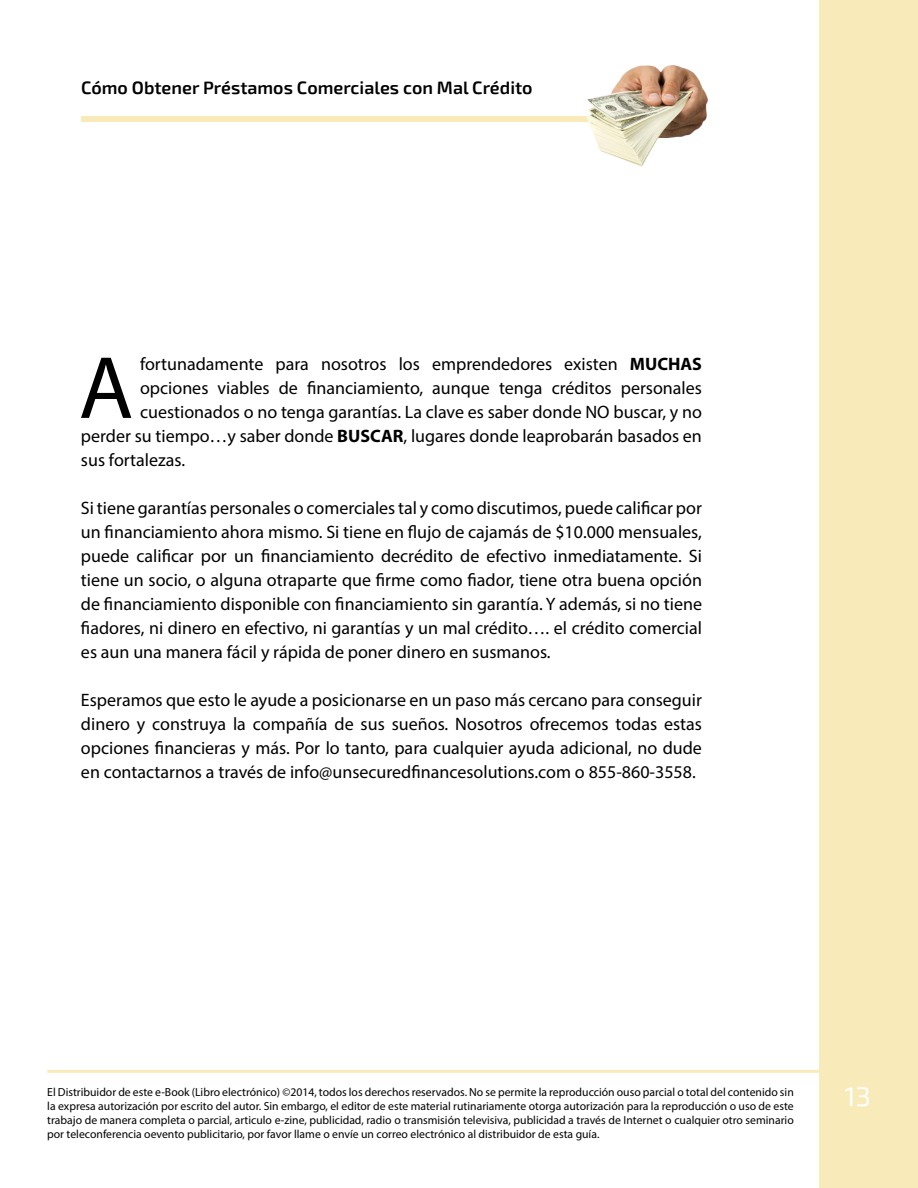
<style>
.page{position:relative;width:918px;height:1188px;background:#fff}
.page>*{position:absolute;margin:0;border:0;box-sizing:border-box;transform-origin:0 0}
.t1{font:89.25px "Myriad Pro";color:#000}
.t2{font:27px "Exo 2";color:#fff}
.t3{font:18px/24px "Myriad Pro";color:#000;text-align:justify}
.t4{font:600 18px "Exo 2";color:#000}
.t5{font:11.7px/14.1px "Myriad Pro";color:#000;text-align:justify}
.s1{font-weight:700}
</style>
<div class="page">
<div style="left:819px;top:0;width:99px;height:1188px;background:#f9ebb9"></div>
<hr style="left:47px;top:1070px;width:772px;height:3px;background:#f9ebb9">
<div style="left:81px;top:116px;width:621px;height:6px;background:#f9ebb9"></div>
<img style="left:586px;top:66px;width:121px;height:100px">
<p class="t4" style="left:81px;top:77px;width:453px">Cómo Obtener Préstamos Comerciales con Mal Crédito</p>
<h1 class="t1" style="left:79px;top:333px;width:56px">A</h1>
<p class="t3" style="left:140px;top:352px;width:563px">fortunadamente para nosotros los emprendedores existen <span class="s1">MUCHAS</span></p>
<p class="t3" style="left:140px;top:376px;width:563px">opciones viables de financiamiento, aunque tenga créditos personales</p>
<p class="t3" style="left:140px;top:400px;width:563px">cuestionados o no tenga garantías. La clave es saber donde NO buscar, y no</p>
<p class="t3" style="left:81px;top:424px;width:622px">perder su tiempo…y saber donde <span class="s1">BUSCAR</span>, lugares donde leaprobarán basados en</p>
<p class="t3" style="left:81px;top:448px;width:106px">sus fortalezas.</p>
<p class="t3" style="left:81px;top:496px;width:623px">Si tiene garantías personales o comerciales tal y como discutimos, puede calificar por un financiamiento ahora mismo. Si tiene en flujo de cajamás de $10.000 mensuales, puede calificar por un financiamiento decrédito de efectivo inmediatamente. Si tiene un socio, o alguna otraparte que firme como fiador, tiene otra buena opción de financiamiento disponible con financiamiento sin garantía. Y además, si no tiene fiadores, ni dinero en efectivo, ni garantías y un mal crédito…. el crédito comercial es aun una manera fácil y rápida de poner dinero en susmanos.</p>
<p class="t3" style="left:81px;top:688px;width:623px">Esperamos que esto le ayude a posicionarse en un paso más cercano para conseguir dinero y construya la compañía de sus sueños. Nosotros ofrecemos todas estas opciones financieras y más. Por lo tanto, para cualquier ayuda adicional, no dude en contactarnos a través de info@unsecuredfinancesolutions.com o 855-860-3558.</p>
<p class="t5" style="left:47px;top:1084px;width:748px">El Distribuidor de este e-Book (Libro electrónico) ©2014, todos los derechos reservados. No se permite la reproducción ouso parcial o total del contenido sin la expresa autorización por escrito del autor. Sin embargo, el editor de este material rutinariamente otorga autorización para la reproducción o uso de este trabajo de manera completa o parcial, articulo e-zine, publicidad, radio o transmisión televisiva, publicidad a través de Internet o cualquier otro seminario por teleconferencia oevento publicitario, por favor llame o envíe un correo electrónico al distribuidor de esta guía.</p>
<h2 class="t2" style="left:845px;top:1080px;width:27px">13</h2>
</div>
